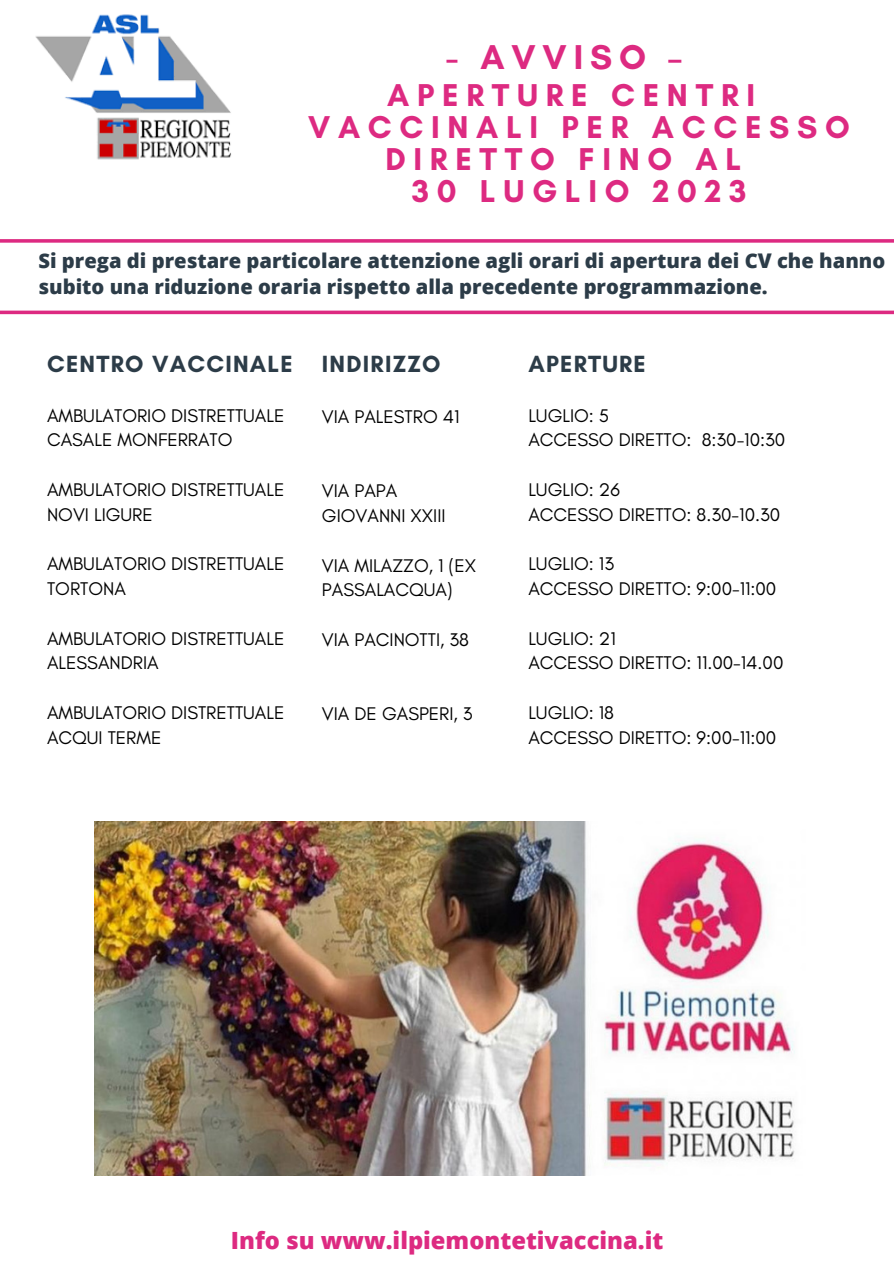
<style>
.page{position:relative;width:894px;height:1264px;background:#fff}
.page>*{position:absolute;margin:0;border:0;box-sizing:border-box;transform-origin:0 0}
.t1{font:700 35.1px "Glacial Indifference";letter-spacing:.195em;color:#dd2a81}
.t2{font:700 32.1px/32px "Glacial Indifference";letter-spacing:.24em;color:#dd2a81}
.t3{font:700 23.85px "Glacial Indifference";letter-spacing:.05em;color:#2c3c48}
.t4{font:800 23.7px "Open Sans";color:#dd2a81}
.t5{font:800 20.25px/26px "Open Sans";color:#2c3c48}
.t6{font:18.75px/24.8px "Glacial Indifference";color:#000}
</style>
<div class="page">
<img style="left:35px;top:14px;width:196px;height:146px">
<img style="left:94px;top:821px;width:701px;height:354px">
<svg style="left:0;top:239px;width:893px;height:75px"></svg>
<p class="t1" style="left:446px;top:35px;width:237px">- AVVISO –</p>
<p class="t2" style="left:387px;top:79px;width:369px">APERTURE CENTRI</p>
<p class="t2" style="left:385px;top:111px;width:466px;text-indent:-77px">VACCINALI PER ACCESSO<br>DIRETTO FINO AL</p>
<p class="t2" style="left:411px;top:175px;width:336px">30 LUGLIO 2023</p>
<p class="t5" style="left:38px;top:247px;width:848px">Si prega di prestare particolare attenzione agli orari di apertura dei CV che hanno subito una riduzione oraria rispetto alla precedente programmazione.</p>
<p class="t3" style="left:47px;top:349px;width:247px">CENTRO VACCINALE</p>
<p class="t6" style="left:47px;top:402px;width:239px">AMBULATORIO DISTRETTUALE<br>CASALE MONFERRATO</p>
<p class="t6" style="left:47px;top:477px;width:239px">AMBULATORIO DISTRETTUALE</p>
<p class="t6" style="left:47px;top:502px;width:107px">NOVI LIGURE</p>
<p class="t6" style="left:47px;top:551px;width:239px">AMBULATORIO DISTRETTUALE<br>TORTONA</p>
<p class="t6" style="left:47px;top:625px;width:239px">AMBULATORIO DISTRETTUALE<br>ALESSANDRIA</p>
<p class="t6" style="left:47px;top:700px;width:239px">AMBULATORIO DISTRETTUALE</p>
<p class="t6" style="left:47px;top:724px;width:116px">ACQUI TERME</p>
<p class="t3" style="left:322px;top:349px;width:120px">INDIRIZZO</p>
<p class="t6" style="left:322px;top:404px;width:139px">VIA PALESTRO 41</p>
<p class="t6" style="left:322px;top:478px;width:77px">VIA PAPA</p>
<p class="t6" style="left:322px;top:503px;width:125px">GIOVANNI XXIII</p>
<p class="t6" style="left:322px;top:552px;width:155px">VIA MILAZZO, 1 (EX<br>PASSALACQUA)</p>
<p class="t6" style="left:322px;top:627px;width:149px">VIA PACINOTTI, 38</p>
<p class="t6" style="left:322px;top:701px;width:152px">VIA DE GASPERI, 3</p>
<p class="t3" style="left:528px;top:349px;width:119px">APERTURE</p>
<p class="t6" style="left:528px;top:402px;width:82px">LUGLIO: 5</p>
<p class="t6" style="left:528px;top:427px;width:258px">ACCESSO DIRETTO: 8:30-10:30</p>
<p class="t6" style="left:528px;top:477px;width:93px">LUGLIO: 26</p>
<p class="t6" style="left:528px;top:502px;width:253px">ACCESSO DIRETTO: 8.30-10.30</p>
<p class="t6" style="left:528px;top:551px;width:87px">LUGLIO: 13</p>
<p class="t6" style="left:528px;top:576px;width:249px">ACCESSO DIRETTO: 9:00-11:00</p>
<p class="t6" style="left:528px;top:625px;width:89px">LUGLIO: 21</p>
<p class="t6" style="left:528px;top:650px;width:256px">ACCESSO DIRETTO: 11.00-14.00</p>
<p class="t6" style="left:528px;top:700px;width:87px">LUGLIO: 18</p>
<p class="t6" style="left:528px;top:724px;width:249px">ACCESSO DIRETTO: 9:00-11:00</p>
<p class="t4" style="left:231px;top:1223px;width:434px">Info su www.ilpiemontetivaccina.it</p>
</div>
